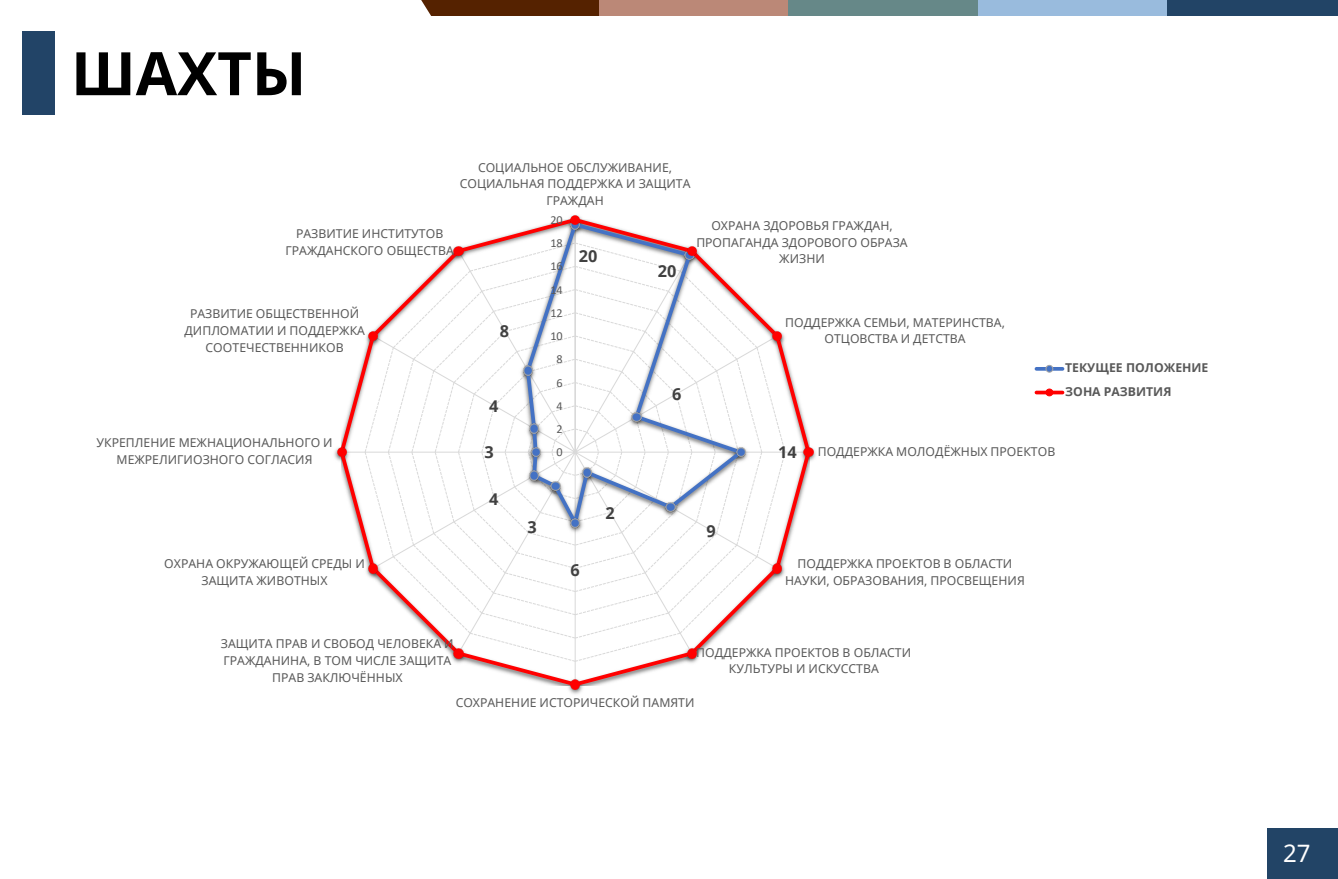
<style>
.page{position:relative;width:1338px;height:879px;background:#fff}
.page>*{position:absolute;margin:0;border:0;box-sizing:border-box;transform-origin:0 0}
.t1{font:700 60px "Noto Sans";color:#000}
.t2{font:24px "Noto Sans";color:#fff}
.t3{font:700 16.2px "Noto Sans";color:#404040}
.t4{font:12.2px/16.6px "Noto Sans";color:#595959;text-align:center}
.t5{font:700 12.2px/23.8px "Noto Sans";color:#595959}
.t6{font:12.2px "Calibri";color:#595959}
</style>
<div class="page">
<div style="left:1267px;top:828px;width:71px;height:51px;background:#246"></div>
<img style="left:435px;top:0;width:903px;height:15px">
<svg style="left:421px;top:0;width:14px;height:16px"></svg>
<div style="left:22px;top:31px;width:33px;height:83px;background:#224467"></div>
<svg style="left:334px;top:215px;width:731px;height:479px"></svg>
<h1 class="t1" style="left:71px;top:31px;width:237px">ШАХТЫ</h1>
<p class="t4" style="left:460px;top:159px;width:232px">СОЦИАЛЬНОЕ ОБСЛУЖИВАНИЕ,<br>СОЦИАЛЬНАЯ ПОДДЕРЖКА И ЗАЩИТА<br>ГРАЖДАН</p>
<p class="t4" style="left:285px;top:225px;width:170px">РАЗВИТИЕ ИНСТИТУТОВ<br>ГРАЖДАНСКОГО ОБЩЕСТВА</p>
<p class="t4" style="left:184px;top:305px;width:182px">РАЗВИТИЕ ОБЩЕСТВЕННОЙ<br>ДИПЛОМАТИИ И ПОДДЕРЖКА<br>СООТЕЧЕСТВЕННИКОВ</p>
<p class="t4" style="left:97px;top:434px;width:237px">УКРЕПЛЕНИЕ МЕЖНАЦИОНАЛЬНОГО И<br>МЕЖРЕЛИГИОЗНОГО СОГЛАСИЯ</p>
<h3 class="t3" style="left:500px;top:319px;width:11px">8</h3>
<h3 class="t3" style="left:489px;top:394px;width:11px">4</h3>
<h3 class="t3" style="left:484px;top:441px;width:11px">3</h3>
<p class="t6" style="left:550px;top:211px;width:14px">20</p>
<p class="t6" style="left:550px;top:235px;width:14px">18</p>
<p class="t6" style="left:550px;top:258px;width:14px">16</p>
<p class="t6" style="left:550px;top:281px;width:14px">14</p>
<p class="t6" style="left:550px;top:304px;width:14px">12</p>
<p class="t6" style="left:550px;top:328px;width:14px">10</p>
<p class="t6" style="left:557px;top:351px;width:8px">8</p>
<p class="t6" style="left:557px;top:374px;width:8px">6</p>
<p class="t6" style="left:557px;top:397px;width:8px">4</p>
<p class="t6" style="left:557px;top:420px;width:8px">2</p>
<p class="t6" style="left:557px;top:444px;width:8px">0</p>
<h3 class="t3" style="left:579px;top:244px;width:20px">20</h3>
<h3 class="t3" style="left:658px;top:259px;width:20px">20</h3>
<p class="t4" style="left:696px;top:217px;width:213px">ОХРАНА ЗДОРОВЬЯ ГРАЖДАН,<br>ПРОПАГАНДА ЗДОРОВОГО ОБРАЗА<br>ЖИЗНИ</p>
<p class="t4" style="left:785px;top:314px;width:221px">ПОДДЕРЖКА СЕМЬИ, МАТЕРИНСТВА,<br>ОТЦОВСТВА И ДЕТСТВА</p>
<h3 class="t3" style="left:672px;top:383px;width:11px">6</h3>
<h3 class="t3" style="left:778px;top:441px;width:20px">14</h3>
<p class="t4" style="left:818px;top:443px;width:239px">ПОДДЕРЖКА МОЛОДЁЖНЫХ ПРОЕКТОВ</p>
<p class="t5" style="left:1065px;top:356px;width:145px">ТЕКУЩЕЕ ПОЛОЖЕНИЕ<br>ЗОНА РАЗВИТИЯ</p>
<p class="t4" style="left:164px;top:555px;width:202px">ОХРАНА ОКРУЖАЮЩЕЙ СРЕДЫ И<br>ЗАЩИТА ЖИВОТНЫХ</p>
<h3 class="t3" style="left:489px;top:488px;width:11px">4</h3>
<h3 class="t3" style="left:527px;top:515px;width:11px">3</h3>
<h3 class="t3" style="left:570px;top:558px;width:11px">6</h3>
<h3 class="t3" style="left:606px;top:502px;width:11px">2</h3>
<h3 class="t3" style="left:706px;top:519px;width:11px">9</h3>
<p class="t4" style="left:785px;top:555px;width:241px">ПОДДЕРЖКА ПРОЕКТОВ В ОБЛАСТИ<br>НАУКИ, ОБРАЗОВАНИЯ, ПРОСВЕЩЕНИЯ</p>
<p class="t4" style="left:221px;top:635px;width:234px">ЗАЩИТА ПРАВ И СВОБОД ЧЕЛОВЕКА И<br>ГРАЖДАНИНА, В ТОМ ЧИСЛЕ ЗАЩИТА<br>ПРАВ ЗАКЛЮЧЁННЫХ</p>
<p class="t4" style="left:696px;top:643px;width:216px">ПОДДЕРЖКА ПРОЕКТОВ В ОБЛАСТИ<br>КУЛЬТУРЫ И ИСКУССТВА</p>
<p class="t4" style="left:456px;top:693px;width:240px">СОХРАНЕНИЕ ИСТОРИЧЕСКОЙ ПАМЯТИ</p>
<h2 class="t2" style="left:1283px;top:837px;width:29px">27</h2>
</div>
